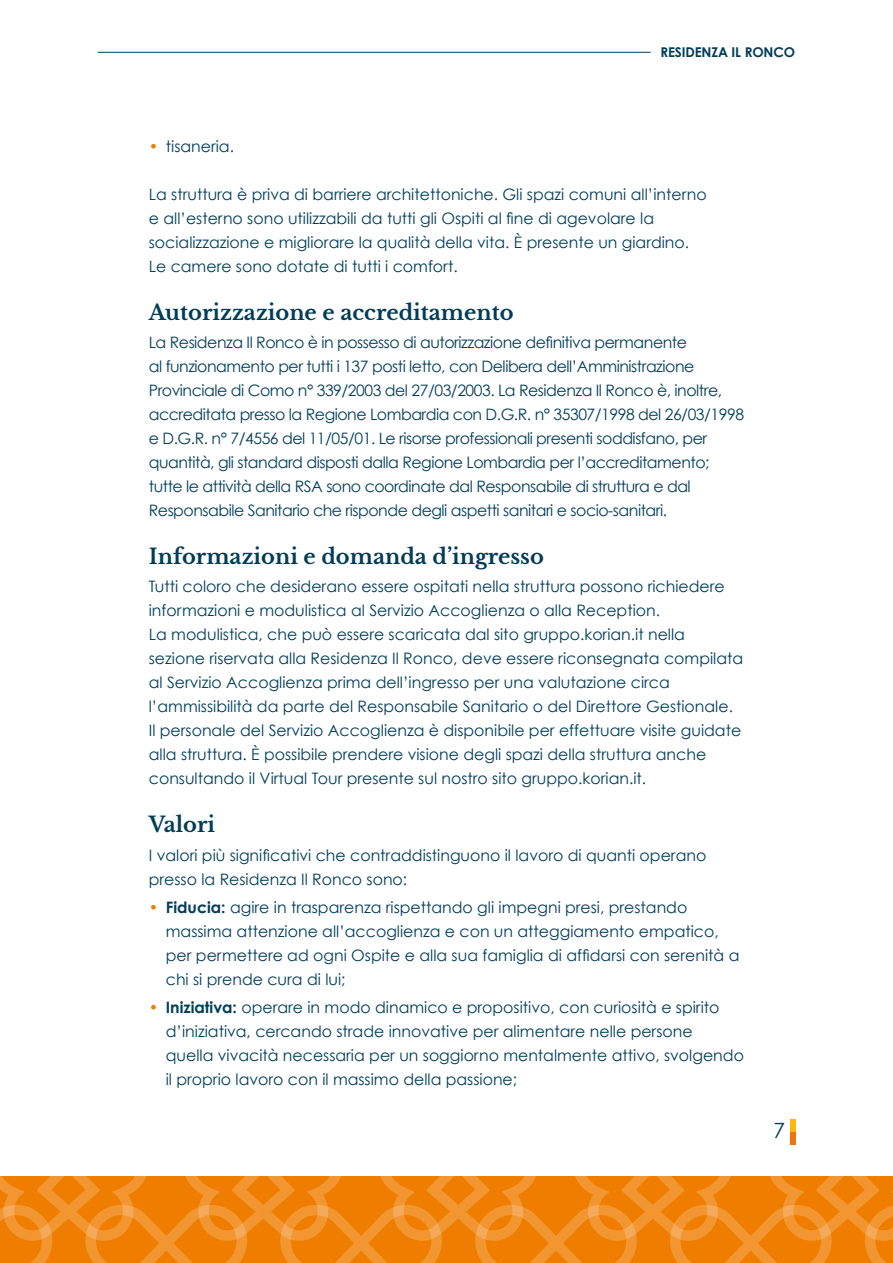
<style>
.page{position:relative;width:893px;height:1263px;background:#fff}
.page>*{position:absolute;margin:0;border:0;box-sizing:border-box;transform-origin:0 0}
.t1{font:700 21px "Libre Baskerville";color:#003d58}
.t2{font:21px "Century Gothic";color:#003d58}
.t3{font:15.75px/24px "Century Gothic";color:#003d58}
.t4{font:15.75px/24px "Century Gothic";letter-spacing:-.03em;color:#003d58}
.t5{font:700 13.5px "Century Gothic";letter-spacing:-.01em;color:#003d58}
.s1{color:#ef7d00}
.s2{font-weight:700}
</style>
<div class="page">
<svg style="left:0;top:1176px;width:893px;height:87px;fill:#ef7d00"></svg>
<hr style="left:98px;top:52px;width:553px;height:1px;background:#003d58">
<div style="left:790px;top:1132px;width:5px;height:12px;background:#ee740d"></div>
<div style="left:790px;top:1119px;width:5px;height:13px;background:#fbb908"></div>
<p class="t5" style="left:660px;top:44px;width:136px">RESIDENZA IL RONCO</p>
<p class="t3" style="left:149px;top:134px;width:87px"><span class="s1">•</span> tisaneria.</p>
<p class="t3" style="left:149px;top:182px;width:559px">La struttura è priva di barriere architettoniche. Gli spazi comuni all’interno e all’esterno sono utilizzabili da tutti gli Ospiti al fine di agevolare la socializzazione e migliorare la qualità della vita. È presente un giardino.<br>Le camere sono dotate di tutti i comfort.</p>
<h1 class="t1" style="left:149px;top:299px;width:366px">Autorizzazione e accreditamento</h1>
<p class="t4" style="left:149px;top:330px;width:597px">La Residenza Il Ronco è in possesso di autorizzazione definitiva permanente<br>al funzionamento per tutti i 137 posti letto, con Delibera dell’Amministrazione Provinciale di Como n° 339/2003 del 27/03/2003. La Residenza Il Ronco è, inoltre, accreditata presso la Regione Lombardia con D.G.R. n° 35307/1998 del 26/03/1998 e D.G.R. n° 7/4556 del 11/05/01. Le risorse professionali presenti soddisfano, per quantità, gli standard disposti dalla Regione Lombardia per l’accreditamento; tutte le attività della RSA sono coordinate dal Responsabile di struttura e dal Responsabile Sanitario che risponde degli aspetti sanitari e socio-sanitari.</p>
<h1 class="t1" style="left:149px;top:544px;width:397px">Informazioni e domanda d’ingresso</h1>
<p class="t3" style="left:149px;top:574px;width:596px">Tutti coloro che desiderano essere ospitati nella struttura possono richiedere informazioni e modulistica al Servizio Accoglienza o alla Reception.<br>La modulistica, che può essere scaricata dal sito gruppo.korian.it nella sezione riservata alla Residenza Il Ronco, deve essere riconsegnata compilata al Servizio Accoglienza prima dell’ingresso per una valutazione circa l’ammissibilità da parte del Responsabile Sanitario o del Direttore Gestionale.<br>Il personale del Servizio Accoglienza è disponibile per effettuare visite guidate alla struttura. È possibile prendere visione degli spazi della struttura anche consultando il Virtual Tour presente sul nostro sito gruppo.korian.it.</p>
<h1 class="t1" style="left:149px;top:812px;width:68px">Valori</h1>
<p class="t3" style="left:149px;top:843px;width:559px">I valori più significativi che contraddistinguono il lavoro di quanti operano presso la Residenza Il Ronco sono:</p>
<p class="t3" style="left:166px;top:895px;width:575px;text-indent:-17px"><span class="s1">•</span> <span class="s2">Fiducia:</span> agire in trasparenza rispettando gli impegni presi, prestando massima attenzione all’accoglienza e con un atteggiamento empatico, per permettere ad ogni Ospite e alla sua famiglia di affidarsi con serenità a chi si prende cura di lui;</p>
<p class="t3" style="left:166px;top:995px;width:580px;text-indent:-17px"><span class="s1">•</span> <span class="s2">Iniziativa:</span> operare in modo dinamico e propositivo, con curiosità e spirito d’iniziativa, cercando strade innovative per alimentare nelle persone quella vivacità necessaria per un soggiorno mentalmente attivo, svolgendo il proprio lavoro con il massimo della passione;</p>
<h1 class="t2" style="left:773px;top:1118px;width:13px">7</h1>
</div>
